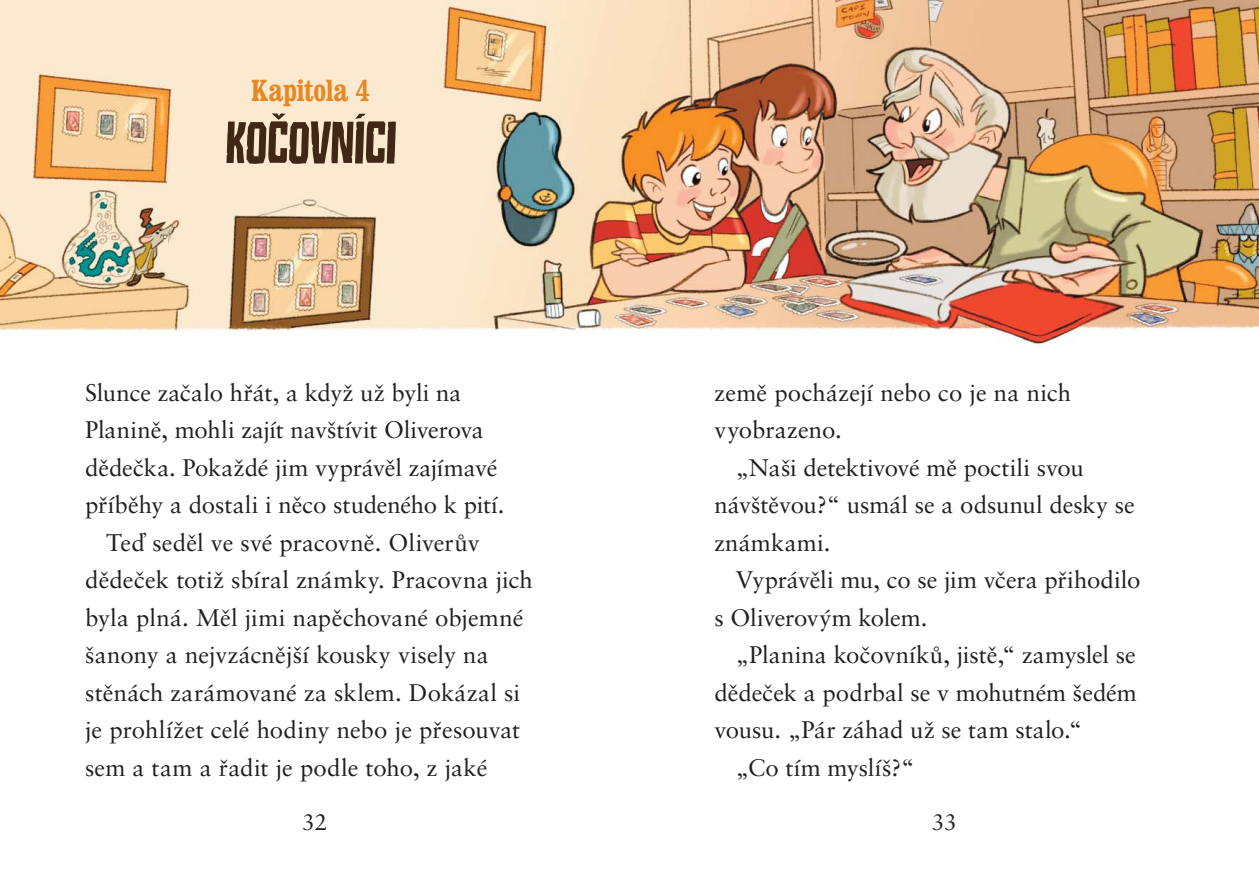
<style>
.page{position:relative;width:1259px;height:872px;background:#fff}
.page>*{position:absolute;margin:0;border:0;box-sizing:border-box;transform-origin:0 0}
.t1{font:52.5px "Croteau";letter-spacing:-.01em;color:#412816}
.t2{font:700 condensed 30px "Clarendon BTCE";letter-spacing:-.005em;color:#e78825}
.t3{font:24px/37.5px "Sabon CE";color:#231f20}
.t4{font:22.5px "Sabon CE";color:#231f20}
</style>
<div class="page">
<img style="left:0;top:0;width:1259px;height:345px">
<p class="t2" style="left:251px;top:79px;width:120px">Kapitola 4</p>
<h1 class="t1" style="left:225px;top:110px;width:172px">KOČOVNÍCI</h1>
<p class="t3" style="left:85px;top:375px;width:378px">Slunce začalo hřát, a když už byli na</p>
<p class="t3" style="left:85px;top:413px;width:400px">Planině, mohli zajít navštívit Oliverova</p>
<p class="t3" style="left:85px;top:450px;width:414px">dědečka. Pokaždé jim vyprávěl zajímavé</p>
<p class="t3" style="left:85px;top:488px;width:421px">příběhy a dostali i něco studeného k pití.</p>
<p class="t3" style="left:106px;top:525px;width:375px">Teď seděl ve své pracovně. Oliverův</p>
<p class="t3" style="left:85px;top:563px;width:449px">dědeček totiž sbíral známky. Pracovna jich</p>
<p class="t3" style="left:85px;top:600px;width:440px">byla plná. Měl jimi napěchované objemné</p>
<p class="t3" style="left:85px;top:638px;width:405px">šanony a nejvzácnější kousky visely na</p>
<p class="t3" style="left:85px;top:675px;width:437px">stěnách zarámované za sklem. Dokázal si</p>
<p class="t3" style="left:85px;top:713px;width:437px">je prohlížet celé hodiny nebo je přesouvat</p>
<p class="t3" style="left:85px;top:750px;width:404px">sem a tam a řadit je podle toho, z jaké</p>
<p class="t3" style="left:714px;top:375px;width:358px">země pocházejí nebo co je na nich vyobrazeno.</p>
<p class="t3" style="left:714px;top:450px;width:422px;text-indent:21px">„Naši detektivové mě poctili svou návštěvou?“ usmál se a odsunul desky se známkami.</p>
<p class="t3" style="left:714px;top:563px;width:427px;text-indent:21px">Vyprávěli mu, co se jim včera přihodilo s Oliverovým kolem.</p>
<p class="t3" style="left:736px;top:638px;width:401px">„Planina kočovníků, jistě,“ zamyslel se</p>
<p class="t3" style="left:714px;top:675px;width:423px">dědeček a podrbal se v mohutném šedém</p>
<p class="t3" style="left:714px;top:713px;width:369px">vousu. „Pár záhad už se tam stalo.“</p>
<p class="t3" style="left:736px;top:750px;width:180px">„Co tím myslíš?“</p>
<p class="t4" style="left:302px;top:812px;width:27px">32</p>
<p class="t4" style="left:931px;top:812px;width:27px">33</p>
</div>
